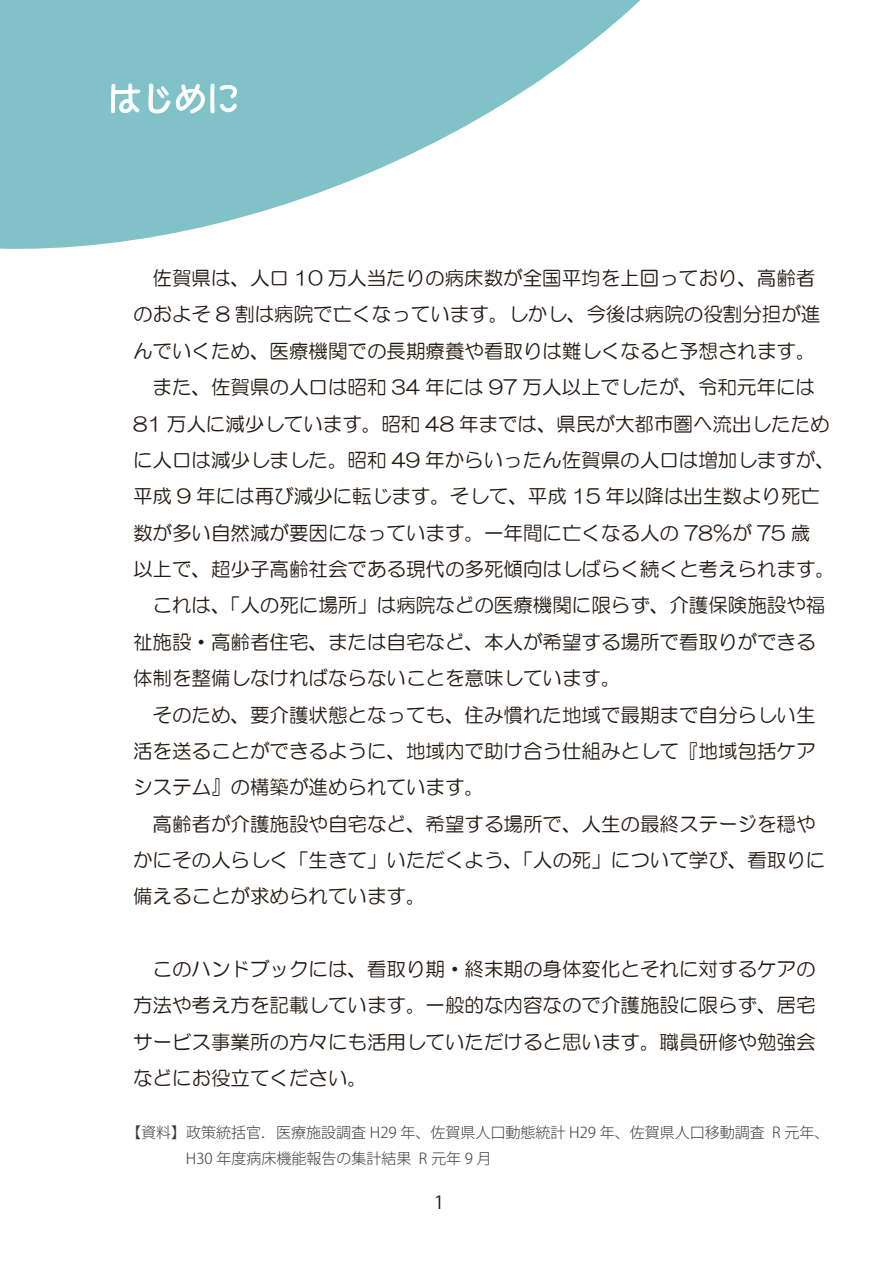
<style>
.page{position:relative;width:893px;height:1263px;background:#fff}
.page>*{position:absolute;margin:0;border:0;box-sizing:border-box;transform-origin:0 0}
.t1{font:500 33px "TB Cine R Go Std";color:#fff}
.t2{font:19.5px/36.3px "HG Maru Gothic MPRO";color:#221815}
.t3{font:18px "Koz Go Pr 6 N";color:#221815}
.t4{font:300 15px/26.2px "Koz Go Pr 6 N";color:#3e3a39}
</style>
<div class="page">
<svg style="left:0;top:0;width:640px;height:249px;fill:#80c2c8"></svg>
<svg style="left:111px;top:83px;width:29px;height:30px"></svg>
<svg style="left:148px;top:83px;width:89px;height:49px;background:#8ec8ce"></svg>
<h1 class="t1" style="left:108px;top:70px;width:133px">はじめに</h1>
<p class="t2" style="left:133px;top:260px;width:723px;text-indent:20px">佐賀県は、人口 10 万人当たりの病床数が全国平均を上回っており、高齢者<br>のおよそ 8 割は病院で亡くなっています。しかし、今後は病院の役割分担が進<br>んでいくため、医療機関での長期療養や看取りは難しくなると予想されます。<br>　また、佐賀県の人口は昭和 34 年には 97 万人以上でしたが、令和元年には<br>81 万人に減少しています。昭和 48 年までは、県民が大都市圏へ流出したため<br>に人口は減少しました。昭和 49 年からいったん佐賀県の人口は増加しますが、平成 9 年には再び減少に転じます。そして、平成 15 年以降は出生数より死亡<br>数が多い自然減が要因になっています。一年間に亡くなる人の 78％が 75 歳<br>以上で、超少子高齢社会である現代の多死傾向はしばらく続くと考えられます。　　これは、「人の死に場所」は病院などの医療機関に限らず、介護保険施設や福<br>祉施設・高齢者住宅、または自宅など、本人が希望する場所で看取りができる<br>体制を整備しなければならないことを意味しています。<br>　そのため、要介護状態となっても、住み慣れた地域で最期まで自分らしい生<br>活を送ることができるように、地域内で助け合う仕組みとして『地域包括ケア<br>システム』の構築が進められています。<br>　高齢者が介護施設や自宅など、希望する場所で、人生の最終ステージを穏や<br>かにその人らしく「生きて」いただくよう、「人の死」について学び、看取りに<br>備えることが求められています。</p>
<p class="t2" style="left:133px;top:951px;width:684px;text-align:justify">　このハンドブックには、看取り期・終末期の身体変化とそれに対するケアの方法や考え方を記載しています。一般的な内容なので介護施設に限らず、居宅サービス事業所の方々にも活用していただけると思います。職員研修や勉強会などにお役立てください。</p>
<p class="t4" style="left:134px;top:1119px;width:697px;text-indent:-8px">【資料】政策統括官．医療施設調査 H29 年、佐賀県人口動態統計 H29 年、佐賀県人口移動調査 R 元年、　　　 H30 年度病床機能報告の集計結果 R 元年 9 月</p>
<p class="t3" style="left:434px;top:1192px;width:11px">1</p>
</div>
